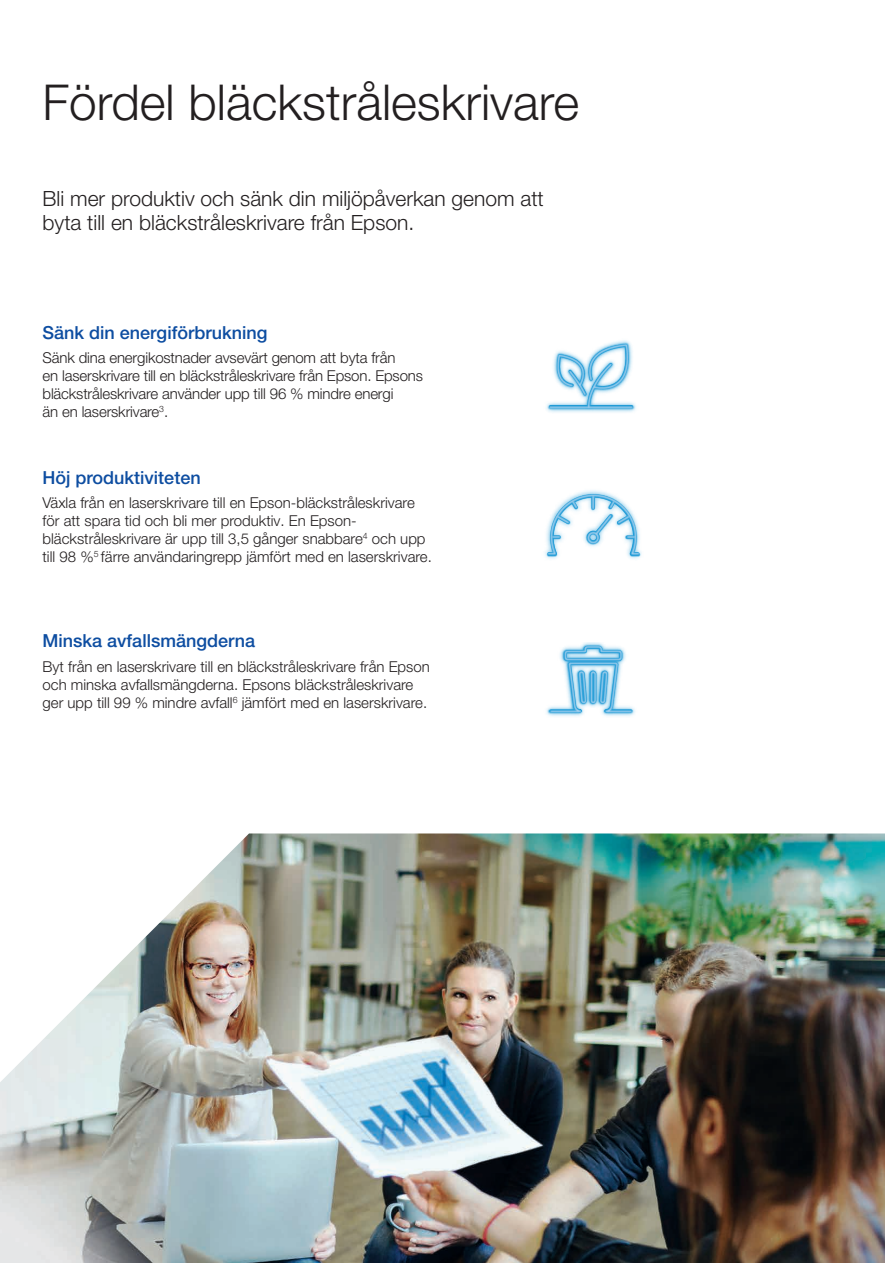
<style>
.page{position:relative;width:885px;height:1263px;background:#fff}
.page>*{position:absolute;margin:0;border:0;box-sizing:border-box;transform-origin:0 0}
.t1{font:300 49.5px "Helvetica Neue LT Pro";color:#231f20}
.t2{font:300 21px/24px "Helvetica Neue LT Pro";color:#231f20}
.t3{font:500 18px "Helvetica Neue LT Pro";color:#0d4da1}
.t4{font:300 15px/18px "Helvetica Neue LT Pro";color:#231f20}
</style>
<div class="page">
<img style="left:0;top:833px;width:884px;height:430px">
<img style="left:545px;top:340px;width:92px;height:72px">
<img style="left:545px;top:490px;width:97px;height:69px">
<img style="left:582px;top:509px;width:34px;height:39px">
<img style="left:604px;top:496px;width:15px;height:18px">
<img style="left:587px;top:490px;width:12px;height:24px">
<img style="left:551px;top:510px;width:23px;height:19px">
<img style="left:612px;top:510px;width:22px;height:19px">
<img style="left:621px;top:531px;width:19px;height:12px">
<img style="left:546px;top:531px;width:19px;height:12px">
<img style="left:566px;top:495px;width:16px;height:19px">
<img style="left:546px;top:642px;width:90px;height:75px">
<h1 class="t1" style="left:43px;top:73px;width:538px">Fördel bläckstråleskrivare</h1>
<h2 class="t2" style="left:43px;top:186px;width:502px">Bli mer produktiv och sänk din miljöpåverkan genom att byta till en bläckstråleskrivare från Epson.</h2>
<p class="t3" style="left:43px;top:322px;width:226px">Sänk din energiförbrukning</p>
<p class="t4" style="left:43px;top:349px;width:382px">Sänk dina energikostnader avsevärt genom att byta från<br>en laserskrivare till en bläckstråleskrivare från Epson. Epsons bläckstråleskrivare använder upp till 96 % mindre energi<br>än en laserskrivare<sup>3</sup>.</p>
<p class="t3" style="left:43px;top:466px;width:160px">Höj produktiviteten</p>
<p class="t4" style="left:43px;top:493px;width:391px">Växla från en laserskrivare till en Epson-bläckstråleskrivare för att spara tid och bli mer produktiv. En Epson&shy;bläckstråleskrivare är upp till 3,5 gånger snabbare<sup>4</sup> och upp till 98 %<sup>5</sup> färre användaringrepp jämfört med en laserskrivare.</p>
<p class="t3" style="left:43px;top:630px;width:214px">Minska avfallsmängderna</p>
<p class="t4" style="left:43px;top:657px;width:389px">Byt från en laserskrivare till en bläckstråleskrivare från Epson och minska avfallsmängderna. Epsons bläckstråleskrivare ger upp till 99 % mindre avfall<sup>6</sup> jämfört med en laserskrivare.</p>
</div>
